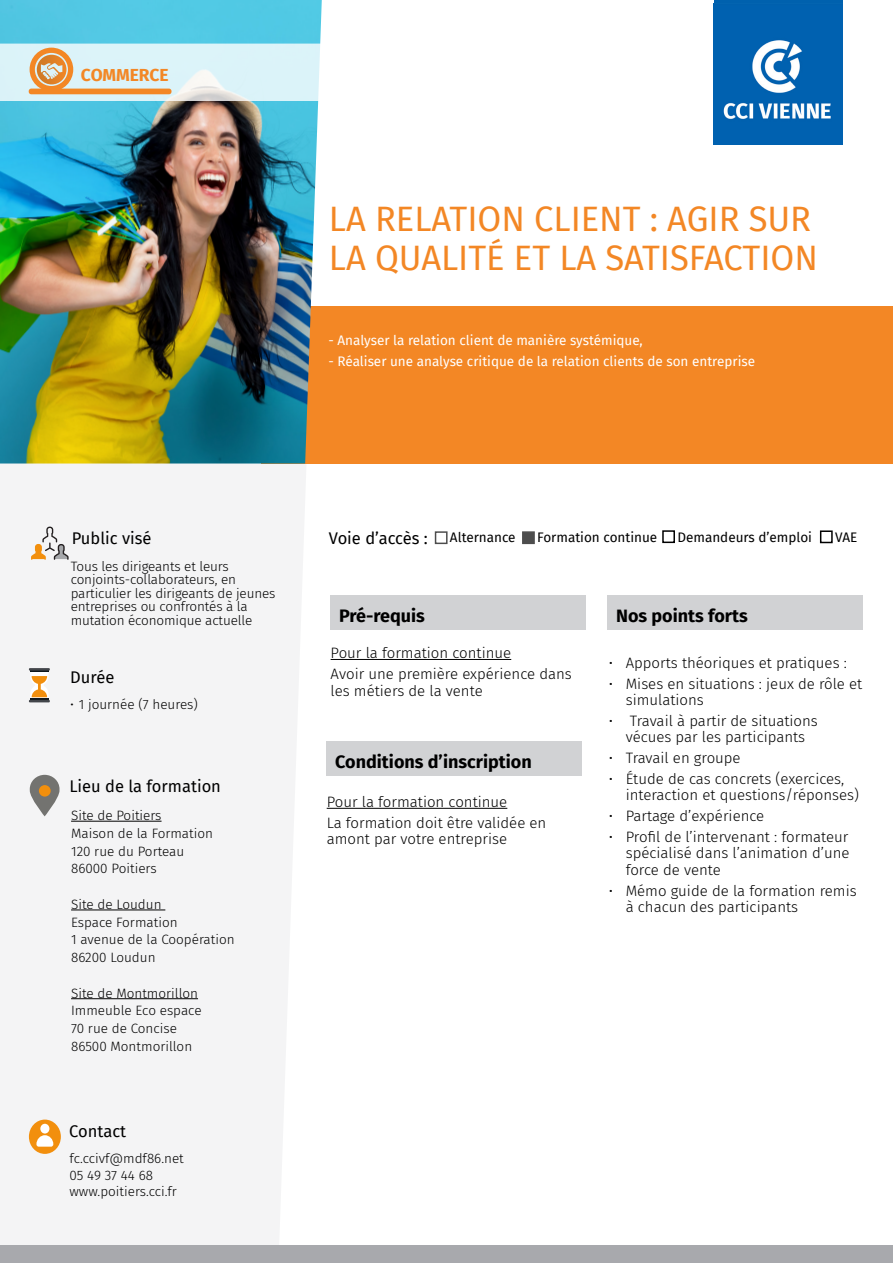
<style>
.page{position:relative;width:893px;height:1263px;background:#fff}
.page>*{position:absolute;margin:0;border:0;box-sizing:border-box;transform-origin:0 0}
.GRAND_TITRE_RUBRIQUE{font:34.5px "Fira Sans";color:#f38725}
.problematique{font:700 18px "Fira Sans";color:#000}
.t1{font:700 17.4px "Fira Sans";color:#f38725}
.problematique-2{font:16.5px "Fira Sans";color:#000}
.problematique-3{font:300 15px/16.5px "Fira Sans";color:#000}
.problematique-4{font:300 13.5px/13.5px "Fira Sans";letter-spacing:-.005em;color:#000}
.problematique-5{font:13.5px "Fira Sans";color:#fff}
.problematique-6{font:13.5px "Fira Sans";color:#000}
</style>
<div class="page">
<div style="left:0;top:463px;width:311px;height:783px;background:#f4f4f5"></div>
<div style="left:261px;top:306px;width:632px;height:157px;background:#f38725"></div>
<img style="left:0;top:0;width:322px;height:463px">
<div style="left:0;top:1246px;width:893px;height:17px;background:#a8a9ad"></div>
<svg style="left:0;top:44px;width:322px;height:57px;background:#ddebe9"></svg>
<div style="left:29px;top:89px;width:142px;height:5px;background:#f38725;border-radius:3px"></div>
<div style="left:714px;top:0;width:128px;height:145px;background:#0061ae"></div>
<img style="left:723px;top:40px;width:108px;height:79px">
<hr style="left:29px;top:668px;width:21px;height:3px;background:#42454a">
<hr style="left:29px;top:700px;width:21px;height:2px;background:#42454a">
<svg style="left:30px;top:671px;width:19px;height:29px"></svg>
<hr style="left:331px;top:659px;width:180px;height:1px;background:#000">
<div style="left:331px;top:595px;width:255px;height:34px;background:#d1d2d4"></div>
<div style="left:327px;top:741px;width:255px;height:34px;background:#d1d2d4"></div>
<hr style="left:327px;top:808px;width:180px;height:1px;background:#000">
<div style="left:522px;top:531px;width:13px;height:13px;background:#4d4d4d"></div>
<div style="left:662px;top:530px;width:13px;height:13px;border:2px solid #000"></div>
<div style="left:820px;top:530px;width:13px;height:13px;border:2px solid #000"></div>
<svg style="left:31px;top:527px;width:38px;height:33px"></svg>
<div style="left:608px;top:595px;width:255px;height:34px;background:#d1d2d4"></div>
<div style="left:29px;top:1119px;width:32px;height:35px;background:#f28f0d;border-radius:50%"></div>
<div style="left:40px;top:1124px;width:9px;height:9px;background:#fff;border-radius:50%"></div>
<svg style="left:36px;top:1135px;width:17px;height:12px"></svg>
<svg style="left:30px;top:775px;width:30px;height:41px"></svg>
<div style="left:39px;top:785px;width:12px;height:12px;background:#f28f0d;border-radius:50%"></div>
<hr style="left:71px;top:821px;width:91px;height:1px;background:#000">
<hr style="left:71px;top:910px;width:94px;height:1px;background:#000">
<hr style="left:71px;top:998px;width:127px;height:1px;background:#000">
<p class="t1" style="left:81px;top:60px;width:89px">COMMERCE</p>
<p class="GRAND_TITRE_RUBRIQUE" style="left:329px;top:192px;width:484px">LA RELATION CLIENT : AGIR SUR</p>
<p class="GRAND_TITRE_RUBRIQUE" style="left:329px;top:231px;width:491px">LA QUALITÉ ET LA SATISFACTION</p>
<p class="problematique-5" style="left:328px;top:330px;width:316px">- Analyser la relation client de manière systémique,</p>
<p class="problematique-5" style="left:328px;top:351px;width:428px">- Réaliser une analyse critique de la relation clients de son entreprise</p>
<p class="problematique-2" style="left:72px;top:526px;width:81px">Public visé</p>
<p class="problematique-2" style="left:329px;top:526px;width:100px">Voie d’accès :</p>
<p class="problematique-6" style="left:450px;top:527px;width:67px">Alternance</p>
<p class="problematique-6" style="left:537px;top:527px;width:122px">Formation continue</p>
<p class="problematique-6" style="left:677px;top:527px;width:136px">Demandeurs d’emploi</p>
<p class="problematique-6" style="left:835px;top:527px;width:24px">VAE</p>
<p class="problematique-4" style="left:71px;top:559px;width:206px">Tous les dirigeants et leurs conjoints-collaborateurs, en particulier les dirigeants de jeunes entreprises ou confrontés à la mutation économique actuelle</p>
<p class="problematique-3" style="left:609px;top:654px;width:240px">• Apports théoriques et pratiques :</p>
<p class="problematique-3" style="left:626px;top:675px;width:238px;text-indent:-17px">• Mises en situations : jeux de rôle et simulations</p>
<p class="problematique-3" style="left:609px;top:712px;width:211px;text-align:center">• Travail à partir de situations vécues par les participants</p>
<p class="problematique-3" style="left:609px;top:750px;width:133px">• Travail en groupe</p>
<p class="problematique-3" style="left:626px;top:770px;width:235px;text-indent:-17px">• Étude de cas concrets (exercices, interaction et questions/réponses)</p>
<p class="problematique-3" style="left:609px;top:808px;width:157px">• Partage d’expérience</p>
<p class="problematique-3" style="left:626px;top:828px;width:225px;text-align:justify;text-indent:-17px">• Profil de l’intervenant : formateur spécialisé dans l’animation d’une force de vente</p>
<p class="problematique-3" style="left:626px;top:882px;width:232px;text-indent:-17px">• Mémo guide de la formation remis à chacun des participants</p>
<p class="problematique" style="left:339px;top:601px;width:87px">Pré-requis</p>
<p class="problematique" style="left:616px;top:601px;width:133px">Nos points forts</p>
<p class="problematique-3" style="left:331px;top:645px;width:182px">Pour la formation continue</p>
<p class="problematique-3" style="left:331px;top:665px;width:243px">Avoir une première expérience dans les métiers de la vente</p>
<p class="problematique-2" style="left:70px;top:665px;width:46px">Durée</p>
<p class="problematique-4" style="left:70px;top:698px;width:129px">• 1 journée (7 heures)</p>
<p class="problematique" style="left:335px;top:747px;width:198px">Conditions d’inscription</p>
<p class="problematique-3" style="left:327px;top:794px;width:182px">Pour la formation continue</p>
<p class="problematique-3" style="left:327px;top:814px;width:221px">La formation doit être validée en amont par votre entreprise</p>
<p class="problematique-2" style="left:69px;top:774px;width:153px">Lieu de la formation</p>
<p class="problematique-4" style="left:71px;top:809px;width:92px">Site de Poitiers</p>
<p class="problematique-4" style="left:71px;top:826px;width:143px">Maison de la Formation</p>
<p class="problematique-4" style="left:71px;top:844px;width:115px">120 rue du Porteau</p>
<p class="problematique-4" style="left:71px;top:862px;width:87px">86000 Poitiers</p>
<p class="problematique-4" style="left:71px;top:897px;width:92px">Site de Loudun</p>
<p class="problematique-4" style="left:71px;top:915px;width:108px">Espace Formation</p>
<p class="problematique-4" style="left:71px;top:933px;width:165px">1 avenue de la Coopération</p>
<p class="problematique-4" style="left:71px;top:951px;width:86px">86200 Loudun</p>
<p class="problematique-4" style="left:71px;top:986px;width:128px">Site de Montmorillon</p>
<p class="problematique-4" style="left:71px;top:1004px;width:132px">Immeuble Eco espace</p>
<p class="problematique-4" style="left:71px;top:1022px;width:107px">70 rue de Concise</p>
<p class="problematique-4" style="left:71px;top:1039px;width:123px">86500 Montmorillon</p>
<p class="problematique-2" style="left:69px;top:1118px;width:58px">Contact</p>
<p class="problematique-4" style="left:70px;top:1152px;width:116px">fc.ccivf@mdf86.net</p>
<p class="problematique-4" style="left:70px;top:1168px;width:85px">05 49 37 44 68</p>
<p class="problematique-4" style="left:70px;top:1184px;width:109px">www.poitiers.cci.fr</p>
</div>
